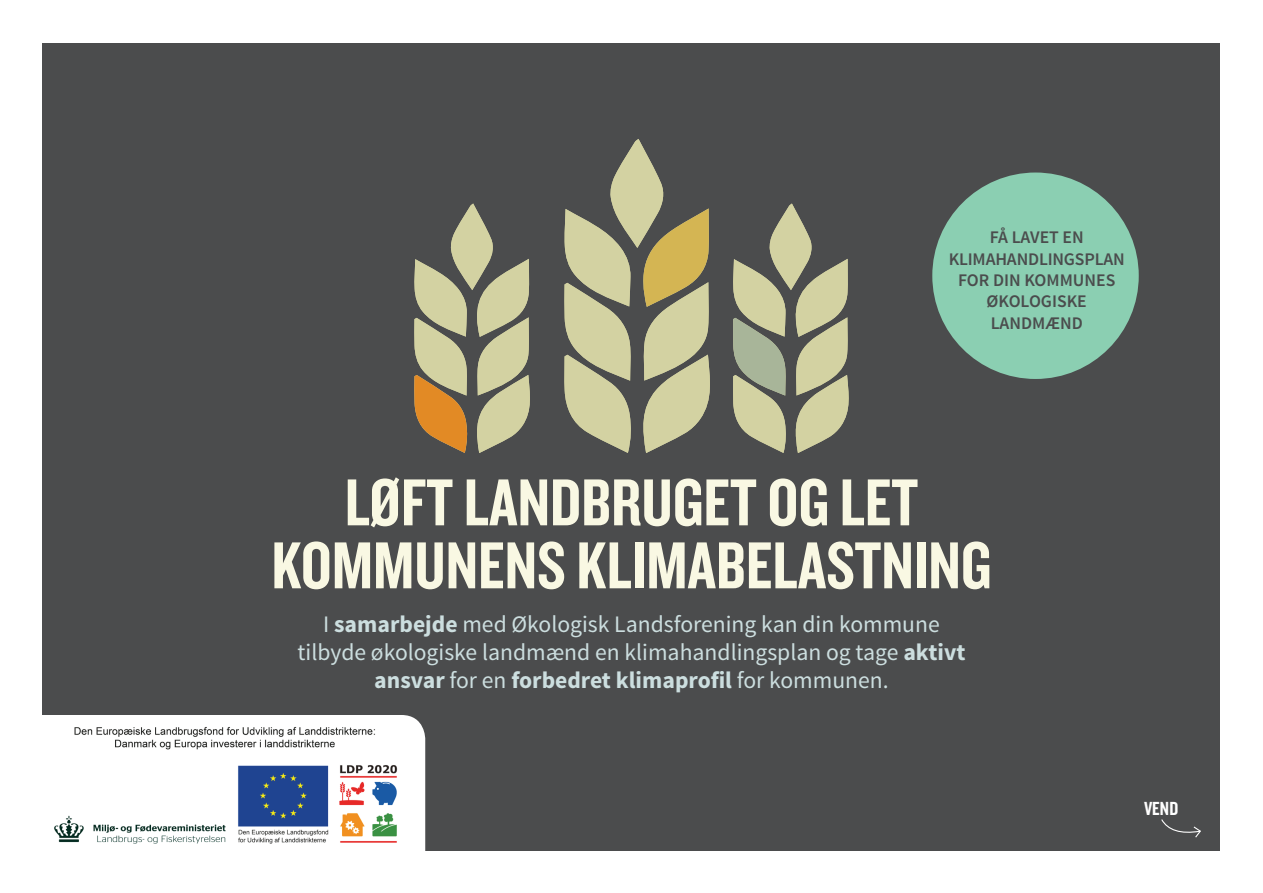
<style>
.page{position:relative;width:1263px;height:893px;background:#fff}
.page>*{position:absolute;margin:0;border:0;box-sizing:border-box;transform-origin:0 0}
.t1{font:68.85px/63px "Knockout HTF49 Liteweight";color:#f9f8e3;text-align:center}
.t2{font:23.55px/28.3px "Source Sans Pro";color:#ccdedf;text-align:center}
.t3{font:19.65px "Knockout HTF49 Liteweight";color:#fff}
.t4{font:600 17.7px/21.3px "Source Sans Pro";color:#4b4c4d;text-align:center}
.s1{font-weight:700}
</style>
<div class="page">
<div style="left:43px;top:43px;width:1177px;height:807px;background:#4b4c4d"></div>
<svg style="left:564px;top:139px;width:146px;height:314px"></svg>
<svg style="left:414px;top:204px;width:116px;height:249px"></svg>
<svg style="left:733px;top:204px;width:116px;height:249px"></svg>
<div style="left:932px;top:173px;width:207px;height:206px;background:#8bcfb2;border-radius:50%"></div>
<div style="left:43px;top:715px;width:382px;height:135px;background:#fff"></div>
<img style="left:44px;top:716px;width:364px;height:134px">
<svg style="left:1161px;top:819px;width:40px;height:19px"></svg>
<p class="t4" style="left:949px;top:227px;width:178px">FÅ LAVET EN<br>KLIMAHANDLINGSPLAN<br>FOR DIN KOMMUNES<br>ØKOLOGISKE<br>LANDMÆND</p>
<h1 class="t1" style="left:271px;top:473px;width:721px">LØFT LANDBRUGET OG LET<br>KOMMUNENS KLIMABELASTNING</h1>
<p class="t2" style="left:298px;top:610px;width:669px">I <span class="s1">samarbejde</span> med Økologisk Landsforening kan din kommune tilbyde økologiske landmænd en klimahandlingsplan og tage <span class="s1">aktivt ansvar</span> for en <span class="s1">forbedret klimaprofil</span> for kommunen.</p>
<p class="t3" style="left:1144px;top:798px;width:36px">VEND</p>
</div>
